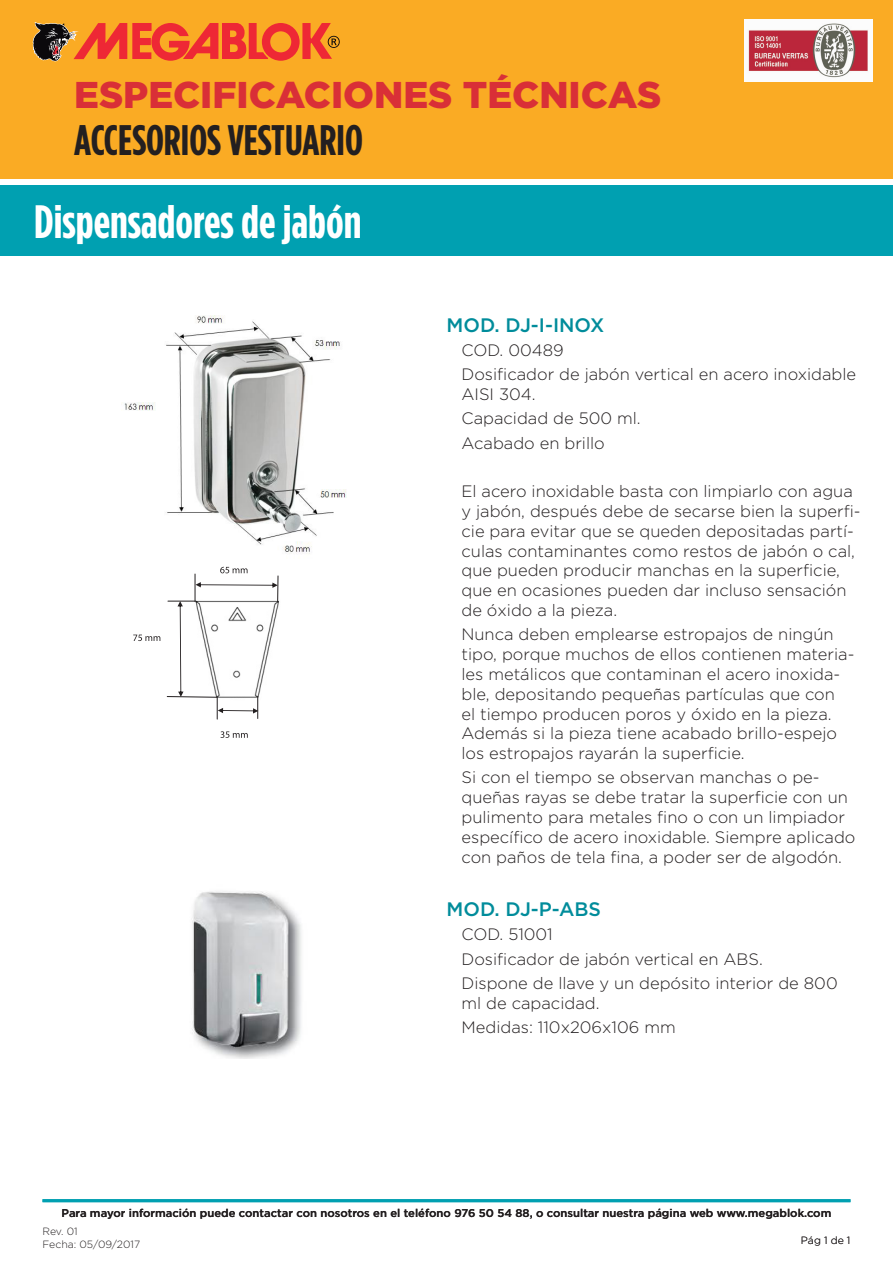
<style>
.page{position:relative;width:893px;height:1263px;background:#fff}
.page>*{position:absolute;margin:0;border:0;box-sizing:border-box;transform-origin:0 0}
.t1{font:700 46.8px "Gotham Condensed";color:#fff}
.t2{font:700 42.75px "Gotham Condensed";color:#231f20}
.t3{font:900 37.2px "Gotham";color:#d92f37}
.t4{font:500 19.5px "Gotham";color:#008c9b}
.t5{font:300 16.5px/19.8px "Gotham";color:#231f20}
.t6{font:500 11.25px "Gotham";color:#231f20}
.t7{font:300 10.5px/12.6px "Gotham";color:#231f20}
.s1{color:#fff}
</style>
<div class="page">
<div style="left:0;top:0;width:893px;height:178px;background:#faab24"></div>
<div style="left:0;top:185px;width:893px;height:71px;background:#00a0b1"></div>
<svg style="left:33px;top:22px;width:307px;height:39px"></svg>
<hr style="left:43px;top:1199px;width:807px;height:3px;background:#00a0b1">
<img style="left:124px;top:316px;width:223px;height:238px">
<svg style="left:133px;top:635px;width:27px;height:6px"></svg>
<svg style="left:167px;top:567px;width:111px;height:152px"></svg>
<svg style="left:220px;top:731px;width:28px;height:7px"></svg>
<img style="left:192px;top:891px;width:110px;height:168px">
<h3 class="t3" style="left:74px;top:69px;width:589px">ESPECIFICACIONES TÉCNICAS</h3>
<h2 class="t2" style="left:74px;top:115px;width:421px">TAQUILLAS FENÓLICAS <span class="s1">SERIE FV-30</span></h2>
<h2 class="t2" style="left:74px;top:115px;width:290px">ACCESORIOS VESTUARIO</h2>
<h1 class="t1" style="left:34px;top:194px;width:329px">Dispensadores de jabón</h1>
<h1 class="t1" style="left:34px;top:194px;width:101px">Colores</h1>
<p class="t4" style="left:446px;top:312px;width:159px">MOD. DJ-I-INOX</p>
<p class="t5" style="left:461px;top:340px;width:104px">COD. 00489</p>
<p class="t5" style="left:461px;top:364px;width:396px">Dosificador de jabón vertical en acero inoxidable<br>AISI 304.</p>
<p class="t5" style="left:461px;top:408px;width:181px">Capacidad de 500 ml.</p>
<p class="t5" style="left:461px;top:433px;width:145px">Acabado en brillo</p>
<p class="t5" style="left:461px;top:481px;width:401px">El acero inoxidable basta con limpiarlo con agua y jabón, después debe de secarse bien la superfi&shy;cie para evitar que se queden depositadas partí&shy;culas contaminantes como restos de jabón o cal, que pueden producir manchas en la superficie, que en ocasiones pueden dar incluso sensación de óxido a la pieza.</p>
<p class="t5" style="left:461px;top:624px;width:394px">Nunca deben emplearse estropajos de ningún tipo, porque muchos de ellos contienen materia&shy;les metálicos que contaminan el acero inoxida&shy;ble, depositando pequeñas partículas que con<br>el tiempo producen poros y óxido en la pieza.<br>Además si la pieza tiene acabado brillo-espejo los estropajos rayarán la superficie.</p>
<p class="t5" style="left:461px;top:767px;width:395px">Si con el tiempo se observan manchas o pe&shy;queñas rayas se debe tratar la superficie con un pulimento para metales fino o con un limpiador específico de acero inoxidable. Siempre aplicado con paños de tela fina, a poder ser de algodón.</p>
<p class="t4" style="left:446px;top:896px;width:156px">MOD. DJ-P-ABS</p>
<p class="t5" style="left:461px;top:924px;width:93px">COD. 51001</p>
<p class="t5" style="left:461px;top:949px;width:303px">Dosificador de jabón vertical en ABS.</p>
<p class="t5" style="left:461px;top:973px;width:378px">Dispone de llave y un depósito interior de 800 ml de capacidad.</p>
<p class="t5" style="left:461px;top:1017px;width:216px">Medidas: 110x206x106 mm</p>
<p class="t6" style="left:62px;top:1205px;width:771px">Para mayor información puede contactar con nosotros en el teléfono 976 50 54 88, o consultar nuestra página web www.megablok.com</p>
<p class="t7" style="left:43px;top:1225px;width:99px">Rev. 01<br>Fecha: 05/09/2017</p>
<p class="t7" style="left:801px;top:1234px;width:51px">Pág 1 de 1</p>
</div>
